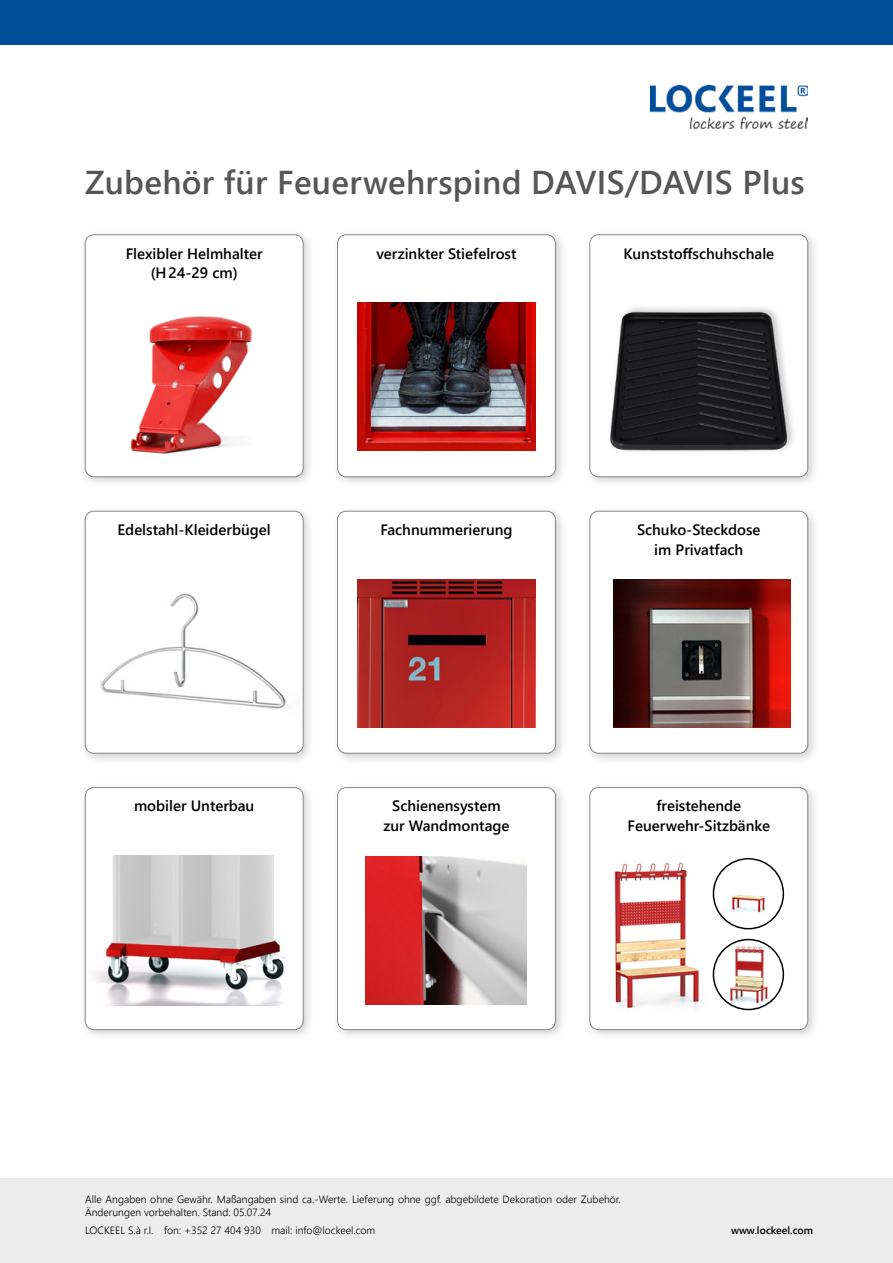
<style>
.page{position:relative;width:893px;height:1263px;background:#fff}
.page>*{position:absolute;margin:0;border:0;box-sizing:border-box;transform-origin:0 0}
.t1{font:600 33px "Segoe UI";letter-spacing:.01em;color:#565655}
.t2{font:600 15px/19.5px "Segoe UI";color:#000;text-align:center}
.t3{font:300 10.5px/13.5px "Segoe UI";color:#000}
.t4{font:600 10.5px "Segoe UI";color:#000}
</style>
<div class="page">
<div style="left:79px;top:505px;width:236px;height:260px;background:#000;opacity:.2"></div>
<div style="left:85px;top:511px;width:218px;height:242px;background:#fff;border-radius:9px"></div>
<div style="left:85px;top:511px;width:218px;height:242px;border:1px solid #868786;border-radius:9px"></div>
<img style="left:100px;top:593px;width:188px;height:116px">
<div style="left:79px;top:781px;width:236px;height:260px;background:#000;opacity:.2"></div>
<div style="left:85px;top:788px;width:218px;height:241px;background:#fff;border-radius:9px"></div>
<div style="left:85px;top:787px;width:218px;height:243px;border:1px solid #868786;border-radius:9px"></div>
<img style="left:95px;top:856px;width:191px;height:149px">
<div style="left:331px;top:781px;width:236px;height:260px;background:#000;opacity:.2"></div>
<div style="left:338px;top:788px;width:217px;height:241px;background:#fff;border-radius:9px"></div>
<div style="left:337px;top:787px;width:219px;height:243px;border:1px solid #868786;border-radius:9px"></div>
<img style="left:365px;top:857px;width:162px;height:148px">
<div style="left:331px;top:228px;width:236px;height:261px;background:#000;opacity:.2"></div>
<div style="left:338px;top:235px;width:217px;height:242px;background:#fff;border-radius:9px"></div>
<div style="left:337px;top:235px;width:219px;height:242px;border:1px solid #868786;border-radius:9px"></div>
<img style="left:358px;top:303px;width:177px;height:148px">
<div style="left:583px;top:505px;width:237px;height:260px;background:#000;opacity:.2"></div>
<div style="left:590px;top:511px;width:218px;height:242px;background:#fff;border-radius:9px"></div>
<div style="left:590px;top:511px;width:218px;height:242px;border:1px solid #868786;border-radius:9px"></div>
<img style="left:614px;top:579px;width:177px;height:148px">
<div style="left:583px;top:228px;width:237px;height:261px;background:#000;opacity:.2"></div>
<div style="left:590px;top:235px;width:218px;height:242px;background:#fff;border-radius:9px"></div>
<div style="left:590px;top:235px;width:218px;height:242px;border:1px solid #868786;border-radius:9px"></div>
<img style="left:610px;top:307px;width:183px;height:144px">
<div style="left:583px;top:781px;width:237px;height:260px;background:#000;opacity:.2"></div>
<div style="left:590px;top:788px;width:218px;height:241px;background:#fff;border-radius:9px"></div>
<div style="left:590px;top:787px;width:218px;height:243px;border:1px solid #868786;border-radius:9px"></div>
<img style="left:614px;top:858px;width:144px;height:153px">
<img style="left:718px;top:859px;width:65px;height:55px">
<div style="left:713px;top:858px;width:71px;height:71px;border:2px solid #000;border-radius:50%"></div>
<img style="left:715px;top:939px;width:68px;height:66px">
<div style="left:713px;top:939px;width:71px;height:71px;border:2px solid #000;border-radius:50%"></div>
<div style="left:331px;top:505px;width:236px;height:260px;background:#000;opacity:.2"></div>
<div style="left:338px;top:511px;width:217px;height:242px;background:#fff;border-radius:9px"></div>
<div style="left:337px;top:511px;width:219px;height:242px;border:1px solid #868786;border-radius:9px"></div>
<img style="left:358px;top:580px;width:177px;height:147px">
<div style="left:79px;top:228px;width:236px;height:261px;background:#000;opacity:.2"></div>
<div style="left:85px;top:235px;width:218px;height:242px;background:#fff;border-radius:9px"></div>
<div style="left:85px;top:235px;width:218px;height:242px;border:1px solid #868786;border-radius:9px"></div>
<img style="left:130px;top:316px;width:122px;height:138px">
<div style="left:0;top:1178px;width:893px;height:85px;background:#ececec"></div>
<img style="left:650px;top:85px;width:158px;height:44px">
<div style="left:0;top:0;width:893px;height:45px;background:#004d98"></div>
<h1 class="t1" style="left:85px;top:151px;width:721px">Zubehör für Feuerwehrspind DAVIS/DAVIS Plus</h1>
<p class="t2" style="left:126px;top:242px;width:138px">Flexibler Helmhalter (H24-29 cm)</p>
<p class="t2" style="left:376px;top:242px;width:142px">verzinkter Stiefelrost</p>
<p class="t2" style="left:623px;top:242px;width:152px">Kunststoffschuhschale</p>
<p class="t2" style="left:118px;top:519px;width:155px">Edelstahl-Kleiderbügel</p>
<p class="t2" style="left:380px;top:519px;width:134px">Fachnummerierung</p>
<p class="t2" style="left:637px;top:519px;width:125px">Schuko-Steckdose im Privatfach</p>
<p class="t2" style="left:134px;top:795px;width:122px">mobiler Unterbau</p>
<p class="t2" style="left:383px;top:795px;width:128px">Schienensystem zur Wandmontage</p>
<p class="t2" style="left:627px;top:795px;width:144px">freistehende<br>Feuerwehr-Sitzbänke</p>
<p class="t3" style="left:85px;top:1191px;width:537px">Alle Angaben ohne Gewähr. Maßangaben sind ca.-Werte. Lieferung ohne ggf. abgebildete Dekoration oder Zubehör.<br>Änderungen vorbehalten. Stand: 05.07.24</p>
<p class="t3" style="left:85px;top:1222px;width:292px">LOCKEEL S.à r.l. fon: +352 27 404 930 mail: info@lockeel.com</p>
<p class="t4" style="left:731px;top:1220px;width:84px">www.lockeel.com</p>
</div>
